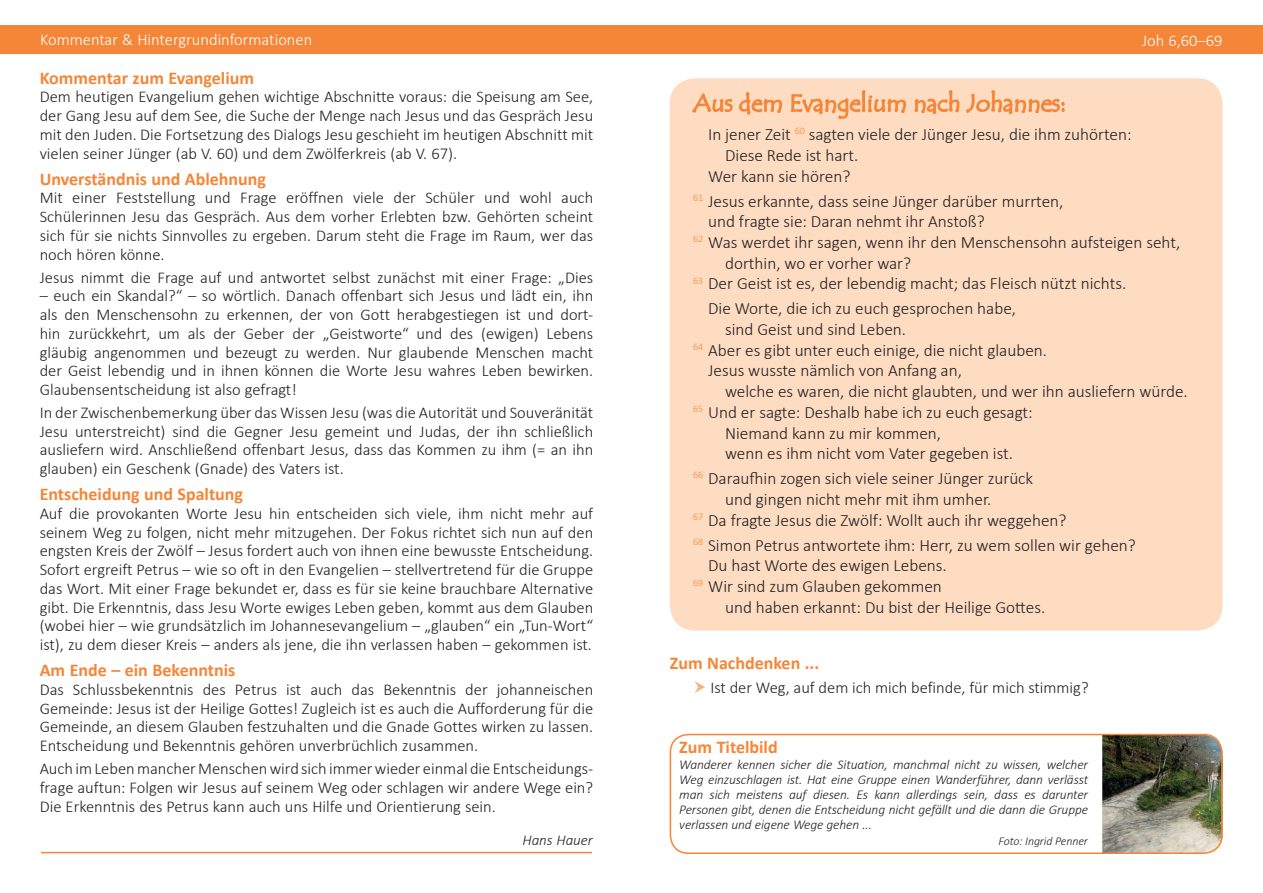
<style>
.page{position:relative;width:1263px;height:893px;background:#fff}
.page>*{position:absolute;margin:0;border:0;box-sizing:border-box;transform-origin:0 0}
.t1{font:700 18px "Calibri";color:#f58637}
.t2{font:300 17.25px "Calibri";color:#231f20}
.t3{font:300 16.5px/18.8px "Calibri";color:#231f20;text-align:justify}
.t4{font:300 16.5px "Calibri";color:#fff}
.t5{font:italic 300 15px "Calibri";color:#231f20}
.t6{font:italic 300 13.5px/15px "Calibri";letter-spacing:-.01em;color:#231f20;text-align:justify}
.t7{font:italic 300 12px "Calibri";letter-spacing:-.01em;color:#231f20}
</style>
<div class="page">
<div style="left:0;top:25px;width:1263px;height:29px;background:#f58637"></div>
<hr style="left:41px;top:852px;width:551px;height:1px;background:#f58637">
<div style="left:670px;top:78px;width:552px;height:553px;background:#fddcc2;border-radius:26px"></div>
<svg style="left:691px;top:78px;width:92px;height:37px"></svg>
<svg style="left:790px;top:78px;width:117px;height:41px"></svg>
<svg style="left:914px;top:90px;width:151px;height:25px"></svg>
<img style="left:1102px;top:735px;width:120px;height:119px">
<div style="left:670px;top:734px;width:552px;height:120px;border:2px solid #f58637;border-radius:18px"></div>
<p class="t4" style="left:40px;top:29px;width:274px">Kommentar &amp; Hintergrundinformationen</p>
<p class="t1" style="left:40px;top:65px;width:216px">Kommentar zum Evangelium</p>
<p class="t3" style="left:40px;top:87px;width:555px">Dem heutigen Evangelium gehen wichtige Abschnitte voraus: die Speisung am See, der Gang Jesu auf dem See, die Suche der Menge nach Jesus und das Gespräch Jesu mit den Juden. Die Fortsetzung des Dialogs Jesu geschieht im heutigen Abschnitt mit vielen seiner Jünger (ab V. 60) und dem Zwölferkreis (ab V. 67).</p>
<p class="t1" style="left:40px;top:166px;width:228px">Unverständnis und Ablehnung</p>
<p class="t3" style="left:40px;top:188px;width:555px">Mit einer Feststellung und Frage eröffnen viele der Schüler und wohl auch Schülerinnen Jesu das Gespräch. Aus dem vorher Erlebten bzw. Gehörten scheint sich für sie nichts Sinnvolles zu ergeben. Darum steht die Frage im Raum, wer das noch hören könne.</p>
<p class="t3" style="left:40px;top:267px;width:555px">Jesus nimmt die Frage auf und antwortet selbst zunächst mit einer Frage: „Dies</p>
<p class="t3" style="left:40px;top:286px;width:555px">– euch ein Skandal?“ – so wörtlich. Danach offenbart sich Jesus und lädt ein, ihn als den Menschensohn zu erkennen, der von Gott herabgestiegen ist und dort&shy;hin zurückkehrt, um als der Geber der „Geistworte“ und des (ewigen) Lebens gläubig angenommen und bezeugt zu werden. Nur glaubende Menschen macht der Geist lebendig und in ihnen können die Worte Jesu wahres Leben bewirken.<br>Glaubensentscheidung ist also gefragt!</p>
<p class="t3" style="left:40px;top:403px;width:555px">In der Zwischenbemerkung über das Wissen Jesu (was die Autorität und Souveränität Jesu unterstreicht) sind die Gegner Jesu gemeint und Judas, der ihn schließlich ausliefern wird. Anschließend offenbart Jesus, dass das Kommen zu ihm (= an ihn glauben) ein Geschenk (Gnade) des Vaters ist.</p>
<p class="t1" style="left:40px;top:481px;width:205px">Entscheidung und Spaltung</p>
<p class="t3" style="left:40px;top:504px;width:555px">Auf die provokanten Worte Jesu hin entscheiden sich viele, ihm nicht mehr auf seinem Weg zu folgen, nicht mehr mitzugehen. Der Fokus richtet sich nun auf den engsten Kreis der Zwölf – Jesus fordert auch von ihnen eine bewusste Entscheidung.<br>Sofort ergreift Petrus – wie so oft in den Evangelien – stellvertretend für die Gruppe das Wort. Mit einer Frage bekundet er, dass es für sie keine brauchbare Alternative gibt. Die Erkenntnis, dass Jesu Worte ewiges Leben geben, kommt aus dem Glauben (wobei hier – wie grundsätzlich im Johannesevangelium – „glauben“ ein „Tun-Wort“ ist), zu dem dieser Kreis – anders als jene, die ihn verlassen haben – gekommen ist.</p>
<p class="t1" style="left:40px;top:657px;width:197px">Am Ende – ein Bekenntnis</p>
<p class="t3" style="left:40px;top:680px;width:555px">Das Schlussbekenntnis des Petrus ist auch das Bekenntnis der johanneischen Gemeinde: Jesus ist der Heilige Gottes! Zugleich ist es auch die Aufforderung für die Gemeinde, an diesem Glauben festzuhalten und die Gnade Gottes wirken zu lassen.<br>Entscheidung und Bekenntnis gehören unverbrüchlich zusammen.</p>
<p class="t3" style="left:40px;top:759px;width:555px">Auch im Leben mancher Menschen wird sich immer wieder einmal die Entscheidungs&shy;frage auftun: Folgen wir Jesus auf seinem Weg oder schlagen wir andere Wege ein?<br>Die Erkenntnis des Petrus kann auch uns Hilfe und Orientierung sein.</p>
<p class="t5" style="left:522px;top:831px;width:72px">Hans Hauer</p>
<p class="t4" style="left:1142px;top:31px;width:82px">Joh 6,60–69</p>
<p class="t2" style="left:708px;top:124px;width:425px">In jener Zeit <sup>60</sup> sagten viele der Jünger Jesu, die ihm zuhörten:</p>
<p class="t2" style="left:725px;top:145px;width:135px">Diese Rede ist hart.</p>
<p class="t2" style="left:708px;top:165px;width:144px">Wer kann sie hören?</p>
<p class="t2" style="left:693px;top:190px;width:372px"><sup>61</sup> Jesus erkannte, dass seine Jünger darüber murrten,</p>
<p class="t2" style="left:708px;top:211px;width:278px">und fragte sie: Daran nehmt ihr Anstoß?</p>
<p class="t2" style="left:693px;top:232px;width:489px"><sup>62</sup> Was werdet ihr sagen, wenn ihr den Menschensohn aufsteigen seht,</p>
<p class="t2" style="left:725px;top:252px;width:188px">dorthin, wo er vorher war?</p>
<p class="t2" style="left:693px;top:273px;width:435px"><sup>63</sup> Der Geist ist es, der lebendig macht; das Fleisch nützt nichts.</p>
<p class="t2" style="left:708px;top:298px;width:309px">Die Worte, die ich zu euch gesprochen habe,</p>
<p class="t2" style="left:725px;top:319px;width:183px">sind Geist und sind Leben.</p>
<p class="t2" style="left:693px;top:339px;width:355px"><sup>64</sup> Aber es gibt unter euch einige, die nicht glauben.</p>
<p class="t2" style="left:708px;top:360px;width:255px">Jesus wusste nämlich von Anfang an,</p>
<p class="t2" style="left:725px;top:381px;width:464px">welche es waren, die nicht glaubten, und wer ihn ausliefern würde.</p>
<p class="t2" style="left:693px;top:401px;width:341px"><sup>65</sup> Und er sagte: Deshalb habe ich zu euch gesagt:</p>
<p class="t2" style="left:725px;top:422px;width:217px">Niemand kann zu mir kommen,</p>
<p class="t2" style="left:725px;top:443px;width:289px">wenn es ihm nicht vom Vater gegeben ist.</p>
<p class="t2" style="left:693px;top:468px;width:342px"><sup>66</sup> Daraufhin zogen sich viele seiner Jünger zurück</p>
<p class="t2" style="left:725px;top:488px;width:268px">und gingen nicht mehr mit ihm umher.</p>
<p class="t2" style="left:693px;top:509px;width:375px"><sup>67</sup> Da fragte Jesus die Zwölf: Wollt auch ihr weggehen?</p>
<p class="t2" style="left:693px;top:534px;width:444px"><sup>68</sup> Simon Petrus antwortete ihm: Herr, zu wem sollen wir gehen?</p>
<p class="t2" style="left:708px;top:555px;width:240px">Du hast Worte des ewigen Lebens.</p>
<p class="t2" style="left:693px;top:576px;width:250px"><sup>69</sup> Wir sind zum Glauben gekommen</p>
<p class="t2" style="left:725px;top:596px;width:322px">und haben erkannt: Du bist der Heilige Gottes.</p>
<p class="t1" style="left:670px;top:651px;width:151px">Zum Nachdenken ...</p>
<p class="t3" style="left:710px;top:678px;width:380px">Ist der Weg, auf dem ich mich befinde, für mich stimmig?</p>
<p class="t1" style="left:679px;top:734px;width:100px">Zum Titelbild</p>
<p class="t6" style="left:679px;top:757px;width:410px">Wanderer kennen sicher die Situation, manchmal nicht zu wissen, welcher Weg einzuschlagen ist. Hat eine Gruppe einen Wanderführer, dann verlässt man sich meistens auf diesen. Es kann allerdings sein, dass es darunter Personen gibt, denen die Entscheidung nicht gefällt und die dann die Gruppe verlassen und eigene Wege gehen ...</p>
<p class="t7" style="left:998px;top:834px;width:91px">Foto: Ingrid Penner</p>
</div>
